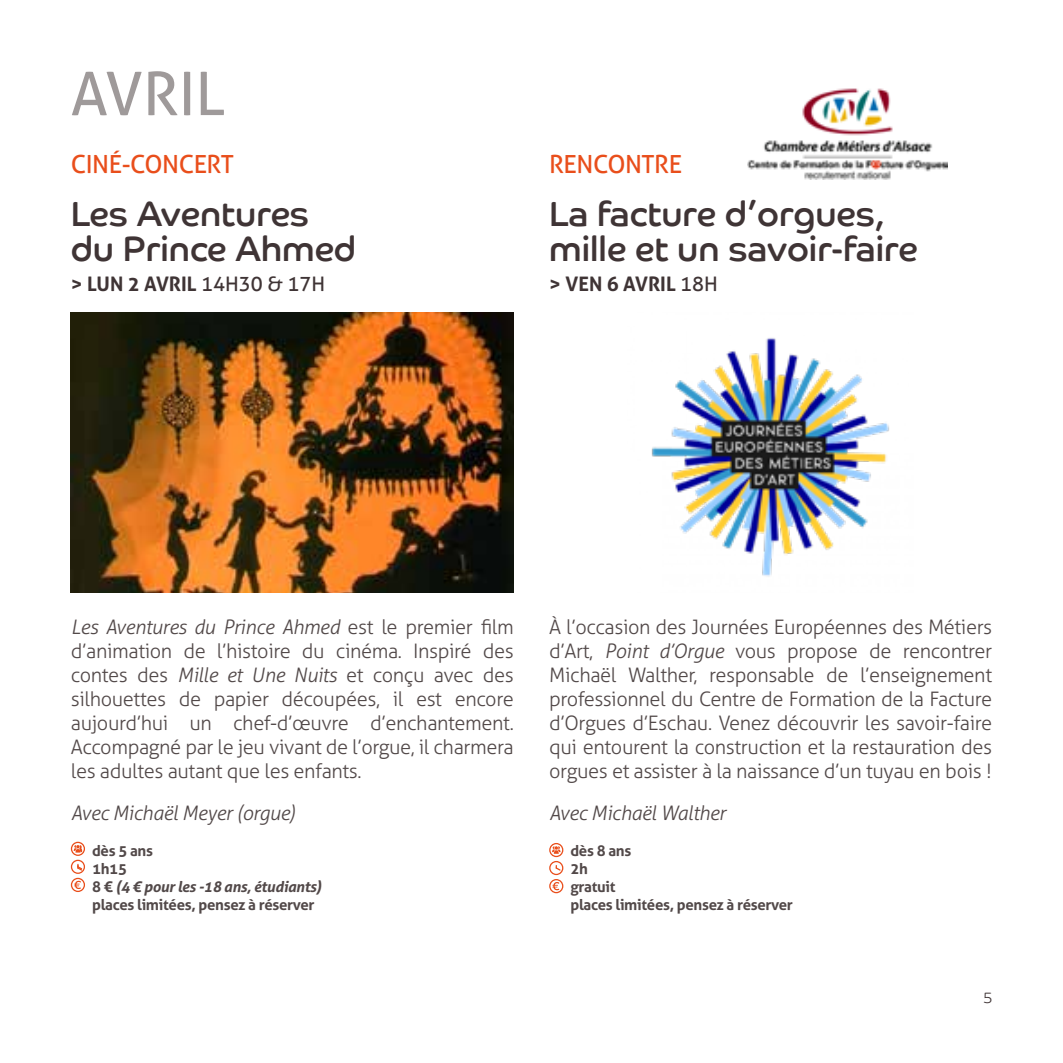
<style>
.page{position:relative;width:1063px;height:1063px;background:#fff}
.page>*{position:absolute;margin:0;border:0;box-sizing:border-box;transform-origin:0 0}
.t1{font:60px "Aller";color:#9f9a9a}
.t2{font:35px/35px "Co Headline";color:#3f3435}
.t3{font:25px "Aller";letter-spacing:-.02em;color:#e94e1b}
.t4{font:300 20px/24px "Aller";letter-spacing:-.02em;color:#524949;text-align:justify}
.t5{font:italic 300 20px "Aller";letter-spacing:-.02em;color:#524949}
.t6{font:700 20px "Aller";color:#3f3435}
.t7{font:700 15px/18px "Aller";letter-spacing:-.02em;color:#524949}
.t8{font:300 15px "Co Headline";color:#3f3435}
.s1{font-weight:400}
.s2{font-style:italic}
</style>
<div class="page">
<img style="left:71px;top:313px;width:443px;height:280px">
<img style="left:651px;top:338px;width:238px;height:239px">
<svg style="left:71px;top:842px;width:14px;height:50px"></svg>
<svg style="left:549px;top:843px;width:14px;height:50px"></svg>
<img style="left:747px;top:88px;width:201px;height:92px">
<h1 class="t1" style="left:71px;top:57px;width:156px">AVRIL</h1>
<p class="t3" style="left:71px;top:149px;width:164px">CINÉ-CONCERT</p>
<h2 class="t2" style="left:71px;top:197px;width:286px">Les Aventures du Prince Ahmed</h2>
<p class="t6" style="left:71px;top:272px;width:256px">&gt; LUN 2 AVRIL <span class="s1">14H30 &amp; 17H</span></p>
<p class="t3" style="left:549px;top:149px;width:134px">RENCONTRE</p>
<h2 class="t2" style="left:549px;top:197px;width:370px">La facture d’orgues, mille et un savoir-faire</h2>
<p class="t6" style="left:549px;top:272px;width:170px">&gt; VEN 6 AVRIL <span class="s1">18H</span></p>
<p class="t4" style="left:71px;top:615px;width:444px"><span class="s2">Les Aventures du Prince Ahmed</span> est le premier film d’animation de l’histoire du cinéma. Inspiré des contes des <span class="s2">Mille et Une Nuits</span> et conçu avec des silhouettes de papier découpées, il est encore aujourd’hui un chef-d’œuvre d’enchantement.<br>Accompagné par le jeu vivant de l’orgue, il charmera les adultes autant que les enfants.</p>
<p class="t5" style="left:71px;top:801px;width:226px">Avec Michaël Meyer (orgue)</p>
<p class="t7" style="left:92px;top:841px;width:231px">dès 5 ans<br>1h15<br>8 € <span class="s2">(4 € pour les -18 ans, étudiants) </span>places limitées, pensez à réserver</p>
<p class="t4" style="left:549px;top:615px;width:444px">À l’occasion des Journées Européennes des Métiers d’Art, <span class="s2">Point d’Orgue</span> vous propose de rencontrer Michaël Walther, responsable de l’enseignement professionnel du Centre de Formation de la Facture d’Orgues d’Eschau. Venez découvrir les savoir-faire qui entourent la construction et la restauration des orgues et assister à la naissance d’un tuyau en bois !</p>
<p class="t5" style="left:549px;top:801px;width:178px">Avec Michaël Walther</p>
<p class="t7" style="left:570px;top:841px;width:224px">dès 8 ans<br>2h<br>gratuit<br>places limitées, pensez à réserver</p>
<p class="t8" style="left:984px;top:989px;width:10px">5</p>
</div>
